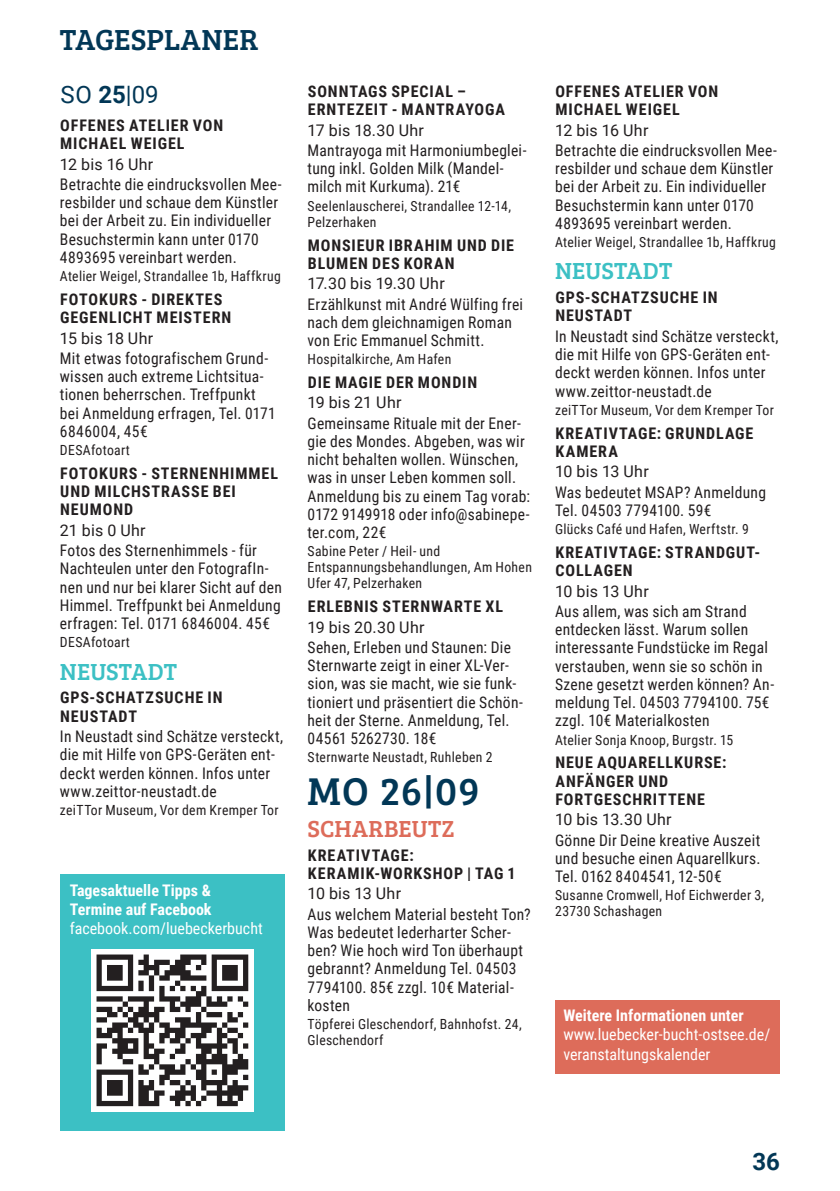
<style>
.page{position:relative;width:840px;height:1191px;background:#fff}
.page>*{position:absolute;margin:0;border:0;box-sizing:border-box;transform-origin:0 0}
.t1{font:40px "Bree Serif";color:#023756}
.t2{font:30px "Bree Serif";letter-spacing:.005em;color:#023756}
.t3{font:24px "Bree Serif";letter-spacing:.005em;color:#3cc0c4}
.t4{font:24px "Bree Serif";letter-spacing:.015em;color:#dd6c5a}
.t5{font:24px "Roboto";color:#023756}
.t6{font:700 24px "Roboto";color:#023756}
.t7{font:16px/18.2px "Roboto Condensed";letter-spacing:.015em;color:#231f20}
.t8{font:700 16px/18.2px "Roboto Condensed";letter-spacing:.055em;color:#231f20}
.t9{font:16px "Roboto";letter-spacing:.015em;color:#231f20}
.t10{font:16px/19.2px "Roboto Condensed";color:#fff}
.t11{font:700 16px/19.2px "Roboto Condensed";color:#fff}
.t12{font:14px/16px "Roboto Condensed";letter-spacing:.02em;color:#231f20}
.s1{font-weight:700}
</style>
<div class="page">
<div style="left:555px;top:1000px;width:224px;height:73px;background:#dd6c5a"></div>
<div style="left:60px;top:874px;width:225px;height:257px;background:#3cc0c4"></div>
<div style="left:91px;top:949px;width:162px;height:162px;background:#fff"></div>
<svg style="left:96px;top:954px;width:152px;height:152px"></svg>
<h2 class="t2" style="left:60px;top:18px;width:200px">TAGESPLANER</h2>
<h3 class="t5" style="left:60px;top:78px;width:100px">SO <span class="s1">25</span>|09</h3>
<p class="t8" style="left:60px;top:116px;width:164px">OFFENES ATELIER VON<br>MICHAEL WEIGEL</p>
<p class="t9" style="left:60px;top:153px;width:95px">12 bis 16 Uhr</p>
<p class="t7" style="left:60px;top:175px;width:223px">Betrachte die eindrucksvollen Mee&shy;resbilder und schaue dem Künstler bei der Arbeit zu. Ein individueller Besuchstermin kann unter 0170<br>4893695 vereinbart werden.</p>
<p class="t12" style="left:60px;top:268px;width:222px">Atelier Weigel, Strandallee 1b, Haffkrug</p>
<p class="t8" style="left:60px;top:290px;width:172px">FOTOKURS - DIREKTES<br>GEGENLICHT MEISTERN</p>
<p class="t9" style="left:60px;top:326px;width:95px">15 bis 18 Uhr</p>
<p class="t7" style="left:60px;top:348px;width:217px">Mit etwas fotografischem Grund&shy;wissen auch extreme Lichtsitua&shy;tionen beherrschen. Treffpunkt bei Anmeldung erfragen, Tel. 0171<br>6846004, 45€</p>
<p class="t12" style="left:60px;top:441px;width:71px">DESAfotoart</p>
<p class="t8" style="left:60px;top:463px;width:219px">FOTOKURS - STERNENHIMMEL<br>UND MILCHSTRASSE BEI<br>NEUMOND</p>
<p class="t9" style="left:60px;top:519px;width:87px">21 bis 0 Uhr</p>
<p class="t7" style="left:60px;top:541px;width:223px">Fotos des Sternenhimmels - für Nachteulen unter den FotografIn&shy;nen und nur bei klarer Sicht auf den Himmel. Treffpunkt bei Anmeldung erfragen: Tel. 0171 6846004. 45€</p>
<p class="t12" style="left:60px;top:634px;width:71px">DESAfotoart</p>
<h3 class="t3" style="left:60px;top:653px;width:119px">NEUSTADT</h3>
<p class="t8" style="left:60px;top:688px;width:164px">GPS-SCHATZSUCHE IN<br>NEUSTADT</p>
<p class="t7" style="left:60px;top:726px;width:224px">In Neustadt sind Schätze versteckt, die mit Hilfe von GPS-Geräten ent&shy;deckt werden können. Infos unter www.zeittor-neustadt.de</p>
<p class="t12" style="left:60px;top:801px;width:220px">zeiTTor Museum, Vor dem Kremper Tor</p>
<p class="t11" style="left:70px;top:879px;width:143px">Tagesaktuelle Tipps &amp;<br>Termine auf Facebook</p>
<p class="t10" style="left:70px;top:918px;width:194px">facebook.com/luebeckerbucht</p>
<p class="t8" style="left:307px;top:82px;width:198px">SONNTAGS SPECIAL –<br>ERNTEZEIT - MANTRAYOGA</p>
<p class="t9" style="left:307px;top:119px;width:118px">17 bis 18.30 Uhr</p>
<p class="t7" style="left:307px;top:141px;width:220px">Mantrayoga mit Harmoniumbeglei&shy;tung inkl. Golden Milk (Mandel&shy;milch mit Kurkuma). 21€</p>
<p class="t12" style="left:307px;top:197px;width:205px">Seelenlauscherei, Strandallee 12-14,<br>Pelzerhaken</p>
<p class="t8" style="left:307px;top:235px;width:208px">MONSIEUR IBRAHIM UND DIE<br>BLUMEN DES KORAN</p>
<p class="t9" style="left:307px;top:272px;width:139px">17.30 bis 19.30 Uhr</p>
<p class="t7" style="left:307px;top:294px;width:217px">Erzählkunst mit André Wülfing frei nach dem gleichnamigen Roman von Eric Emmanuel Schmitt.</p>
<p class="t12" style="left:307px;top:351px;width:145px">Hospitalkirche, Am Hafen</p>
<p class="t8" style="left:307px;top:373px;width:171px">DIE MAGIE DER MONDIN</p>
<p class="t9" style="left:307px;top:391px;width:95px">19 bis 21 Uhr</p>
<p class="t7" style="left:307px;top:413px;width:224px">Gemeinsame Rituale mit der Ener&shy;gie des Mondes. Abgeben, was wir nicht behalten wollen. Wünschen, was in unser Leben kommen soll.<br>Anmeldung bis zu einem Tag vorab:<br>0172 9149918 oder info@sabinepe&shy;ter.com, 22€</p>
<p class="t12" style="left:307px;top:543px;width:226px">Sabine Peter / Heil- und<br>Entspannungsbehandlungen, Am Hohen<br>Ufer 47, Pelzerhaken</p>
<p class="t8" style="left:307px;top:597px;width:197px">ERLEBNIS STERNWARTE XL</p>
<p class="t9" style="left:307px;top:615px;width:118px">19 bis 20.30 Uhr</p>
<p class="t7" style="left:307px;top:637px;width:217px">Sehen, Erleben und Staunen: Die<br>Sternwarte zeigt in einer XL-Ver&shy;sion, was sie macht, wie sie funk&shy;tioniert und präsentiert die Schön&shy;heit der Sterne. Anmeldung, Tel.<br>04561 5262730. 18€</p>
<p class="t12" style="left:307px;top:749px;width:186px">Sternwarte Neustadt, Ruhleben 2</p>
<h1 class="t1" style="left:307px;top:761px;width:173px">MO 26|09</h1>
<h3 class="t4" style="left:307px;top:811px;width:148px">SCHARBEUTZ</h3>
<p class="t8" style="left:307px;top:845px;width:209px">KREATIVTAGE:<br>KERAMIK-WORKSHOP | TAG 1</p>
<p class="t9" style="left:307px;top:882px;width:95px">10 bis 13 Uhr</p>
<p class="t7" style="left:307px;top:904px;width:225px">Aus welchem Material besteht Ton?<br>Was bedeutet lederharter Scher&shy;ben? Wie hoch wird Ton überhaupt gebrannt? Anmeldung Tel. 04503<br>7794100. 85€ zzgl. 10€ Material&shy;kosten</p>
<p class="t12" style="left:307px;top:1015px;width:215px">Töpferei Gleschendorf, Bahnhofst. 24,<br>Gleschendorf</p>
<p class="t8" style="left:555px;top:82px;width:164px">OFFENES ATELIER VON<br>MICHAEL WEIGEL</p>
<p class="t9" style="left:555px;top:119px;width:95px">12 bis 16 Uhr</p>
<p class="t7" style="left:555px;top:141px;width:223px">Betrachte die eindrucksvollen Mee&shy;resbilder und schaue dem Künstler bei der Arbeit zu. Ein individueller Besuchstermin kann unter 0170<br>4893695 vereinbart werden.</p>
<p class="t12" style="left:555px;top:234px;width:222px">Atelier Weigel, Strandallee 1b, Haffkrug</p>
<h3 class="t3" style="left:555px;top:253px;width:119px">NEUSTADT</h3>
<p class="t8" style="left:555px;top:288px;width:164px">GPS-SCHATZSUCHE IN<br>NEUSTADT</p>
<p class="t7" style="left:555px;top:326px;width:224px">In Neustadt sind Schätze versteckt, die mit Hilfe von GPS-Geräten ent&shy;deckt werden können. Infos unter www.zeittor-neustadt.de</p>
<p class="t12" style="left:555px;top:401px;width:220px">zeiTTor Museum, Vor dem Kremper Tor</p>
<p class="t8" style="left:555px;top:423px;width:199px">KREATIVTAGE: GRUNDLAGE<br>KAMERA</p>
<p class="t9" style="left:555px;top:460px;width:95px">10 bis 13 Uhr</p>
<p class="t7" style="left:555px;top:482px;width:212px">Was bedeutet MSAP? Anmeldung<br>Tel. 04503 7794100. 59€</p>
<p class="t12" style="left:555px;top:520px;width:195px">Glücks Café und Hafen, Werftstr. 9</p>
<p class="t8" style="left:555px;top:542px;width:206px">KREATIVTAGE: STRANDGUT-<br>COLLAGEN</p>
<p class="t9" style="left:555px;top:579px;width:95px">10 bis 13 Uhr</p>
<p class="t7" style="left:555px;top:601px;width:220px">Aus allem, was sich am Strand entdecken lässt. Warum sollen interessante Fundstücke im Regal verstauben, wenn sie so schön in<br>Szene gesetzt werden können? An&shy;meldung Tel. 04503 7794100. 75€ zzgl. 10€ Materialkosten</p>
<p class="t12" style="left:555px;top:731px;width:179px">Atelier Sonja Knoop, Burgstr. 15</p>
<p class="t8" style="left:555px;top:753px;width:172px">NEUE AQUARELLKURSE:<br>ANFÄNGER UND<br>FORTGESCHRITTENE</p>
<p class="t9" style="left:555px;top:808px;width:118px">10 bis 13.30 Uhr</p>
<p class="t7" style="left:555px;top:830px;width:207px;text-align:justify">Gönne Dir Deine kreative Auszeit und besuche einen Aquarellkurs.<br>Tel. 0162 8404541, 12-50€</p>
<p class="t12" style="left:555px;top:886px;width:210px">Susanne Cromwell, Hof Eichwerder 3,<br>23730 Schashagen</p>
<p class="t11" style="left:563px;top:1005px;width:182px">Weitere Informationen unter</p>
<p class="t10" style="left:563px;top:1024px;width:208px">www.luebecker-bucht-ostsee.de/ veranstaltungskalender</p>
<h3 class="t6" style="left:752px;top:1144px;width:29px">36</h3>
</div>
